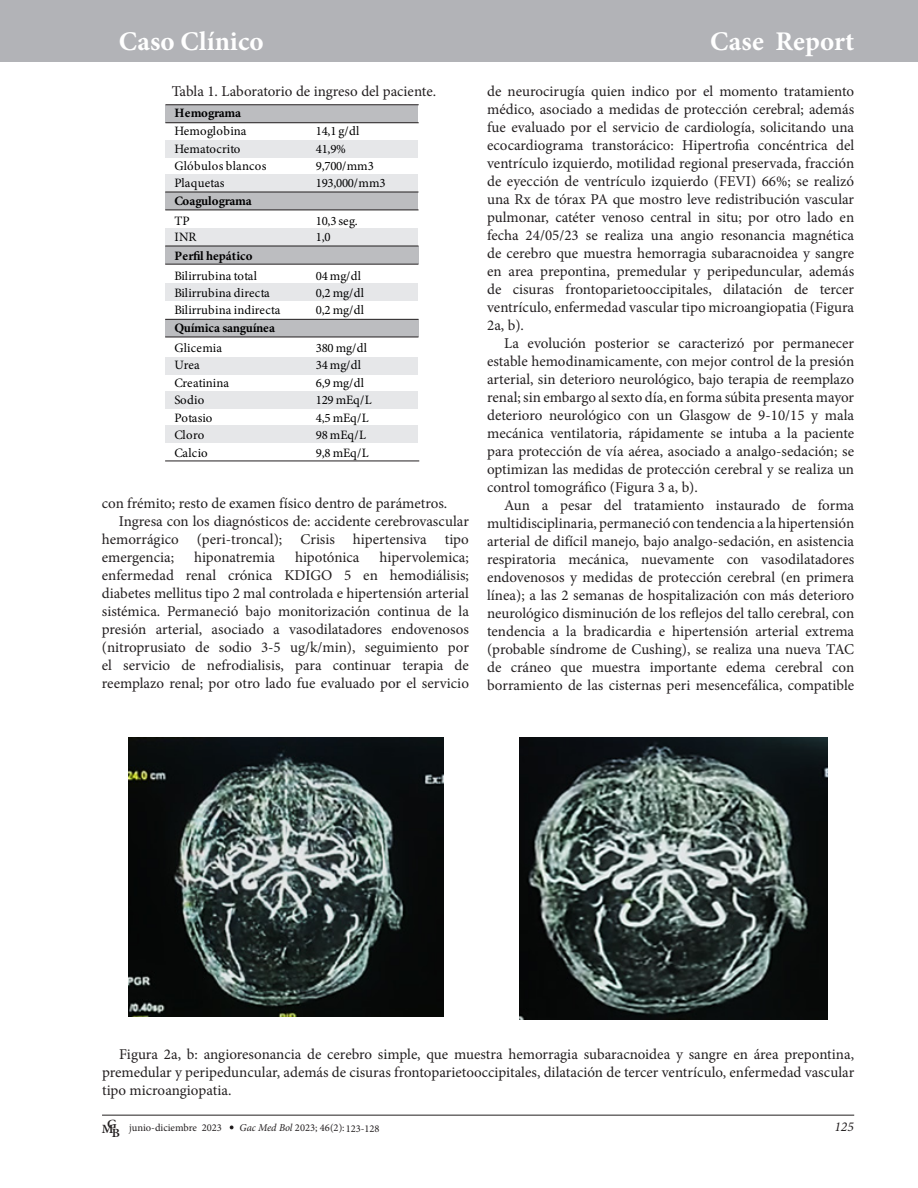
<style>
.page{position:relative;width:918px;height:1188px;background:#fff}
.page>*{position:absolute;margin:0;border:0;box-sizing:border-box;transform-origin:0 0}
.t1{font:700 27px "Minion Pro";letter-spacing:.005em;color:#fff}
.t2{font:15px/18px "Minion Pro";color:#231f20;text-align:justify}
.t3{font:italic 13.5px "Minion Pro";color:#231f20}
.t4{font:12.75px/18.6px "Minion Pro";letter-spacing:.005em;color:#000001}
.t5{font:700 12.75px/19.8px "Minion Pro";letter-spacing:-.02em;color:#000001}
.t6{font:12.75px "Minion Pro";letter-spacing:-.025em;color:#000001}
.t7{font:600 12.6px "Minion Pro";color:#231f20;scale:1.05 1}
.t8{font:10.5px "Minion Pro";color:#231f20}
.s1{font-weight:700}
.s2{font-weight:400}
.s3{font-weight:600;font-size:12.6px}
.s4{font-style:italic}
</style>
<div class="page">
<div style="left:0;top:1px;width:918px;height:61px;background:#b2b3b7"></div>
<hr style="left:102px;top:1115px;width:752px;height:1px;background:#231f20">
<svg style="left:230px;top:1126px;width:4px;height:3px"></svg>
<div style="left:165px;top:105px;width:253px;height:18px;background:#bcbdc0"></div>
<div style="left:165px;top:192px;width:253px;height:18px;background:#bcbdc0"></div>
<div style="left:165px;top:140px;width:253px;height:18px;background:#e6e7e9"></div>
<div style="left:165px;top:175px;width:253px;height:17px;background:#e6e7e9"></div>
<div style="left:165px;top:229px;width:253px;height:17px;background:#e6e7e9"></div>
<div style="left:165px;top:284px;width:253px;height:17px;background:#e6e7e9"></div>
<div style="left:165px;top:357px;width:253px;height:17px;background:#e6e7e9"></div>
<div style="left:165px;top:391px;width:253px;height:18px;background:#e6e7e9"></div>
<div style="left:165px;top:425px;width:253px;height:18px;background:#e6e7e9"></div>
<div style="left:165px;top:246px;width:253px;height:18px;background:#bcbdc0"></div>
<div style="left:165px;top:319px;width:253px;height:18px;background:#bcbdc0"></div>
<hr style="left:165px;top:461px;width:254px;height:1px;background:#231f20">
<hr style="left:165px;top:337px;width:253px;height:1px;background:#231f20">
<hr style="left:165px;top:319px;width:253px;height:1px;background:#231f20">
<hr style="left:165px;top:264px;width:253px;height:1px;background:#231f20">
<hr style="left:165px;top:246px;width:254px;height:1px;background:#231f20">
<hr style="left:165px;top:210px;width:254px;height:1px;background:#231f20">
<hr style="left:165px;top:192px;width:254px;height:1px;background:#231f20">
<hr style="left:165px;top:122px;width:254px;height:1px;background:#231f20">
<hr style="left:165px;top:104px;width:254px;height:1px;background:#231f20">
<img style="left:128px;top:737px;width:315px;height:280px">
<img style="left:520px;top:737px;width:308px;height:282px">
<h1 class="t1" style="left:119px;top:23px;width:146px">Caso Clínico</h1>
<h1 class="t1" style="left:710px;top:23px;width:146px">Case Report</h1>
<p class="t2" style="left:172px;top:82px;width:266px">Tabla 1. Laboratorio de ingreso del paciente.</p>
<p class="t4" style="left:174px;top:103px;width:74px"><span class="s1">Hemograma<br></span>Hemoglobina</p>
<p class="t4" style="left:316px;top:122px;width:45px">14,1 g/dl</p>
<p class="t4" style="left:174px;top:139px;width:68px">Hematocrito</p>
<p class="t4" style="left:316px;top:139px;width:32px">41,9%</p>
<p class="t4" style="left:174px;top:157px;width:94px">Glóbulos blancos</p>
<p class="t4" style="left:316px;top:157px;width:60px">9,700/mm3</p>
<p class="t4" style="left:174px;top:173px;width:52px">Plaquetas</p>
<p class="t6" style="left:316px;top:174px;width:71px">193,000/mm3</p>
<p class="t5" style="left:174px;top:191px;width:79px">Coagulograma<br><span class="s2">TP</span></p>
<p class="t4" style="left:316px;top:212px;width:44px">10,3 seg.</p>
<p class="t4" style="left:174px;top:228px;width:23px">INR</p>
<p class="t4" style="left:316px;top:228px;width:16px">1,0</p>
<p class="t4" style="left:174px;top:246px;width:84px;line-height:19.8px"><span class="s1">Perfil hepático<br></span>Bilirrubina total</p>
<p class="t4" style="left:316px;top:266px;width:47px">04 mg/dl</p>
<p class="t4" style="left:174px;top:284px;width:97px">Bilirrubina directa</p>
<p class="t4" style="left:316px;top:284px;width:50px">0,2 mg/dl</p>
<p class="t4" style="left:174px;top:300px;width:107px">Bilirrubina indirecta</p>
<p class="t4" style="left:316px;top:300px;width:50px">0,2 mg/dl</p>
<p class="t5" style="left:174px;top:318px;width:102px">Química sanguínea<br><span class="s2">Glicemia</span></p>
<p class="t4" style="left:316px;top:339px;width:53px">380 mg/dl</p>
<p class="t4" style="left:174px;top:356px;width:27px">Urea</p>
<p class="t4" style="left:316px;top:356px;width:47px">34 mg/dl</p>
<p class="t4" style="left:174px;top:374px;width:56px">Creatinina</p>
<p class="t4" style="left:316px;top:374px;width:50px">6,9 mg/dl</p>
<p class="t4" style="left:174px;top:391px;width:31px">Sodio</p>
<p class="t4" style="left:316px;top:391px;width:57px">129 mEq/L</p>
<p class="t4" style="left:174px;top:409px;width:40px">Potasio</p>
<p class="t4" style="left:316px;top:409px;width:55px">4,5 mEq/L</p>
<p class="t4" style="left:174px;top:426px;width:31px">Cloro</p>
<p class="t4" style="left:316px;top:426px;width:52px">98 mEq/L</p>
<p class="t4" style="left:174px;top:444px;width:35px">Calcio</p>
<p class="t4" style="left:316px;top:444px;width:55px">9,8 mEq/L</p>
<p class="t2" style="left:102px;top:495px;width:347px">con frémito; resto de examen físico dentro de parámetros.</p>
<p class="t2" style="left:102px;top:513px;width:369px;text-indent:17px">Ingresa con los diagnósticos de: accidente cerebrovascular hemorrágico (peri-troncal); Crisis hipertensiva tipo emergencia;</p>
<p class="t2" style="left:102px;top:549px;width:369px;text-indent:278px">hipervolemica; enfermedad renal crónica KDIGO 5 en hemodiálisis; diabetes mellitus tipo 2 mal controlada e hipertensión arterial sistémica. Permaneció bajo monitorización continua de la presión arterial, asociado a vasodilatadores endovenosos (nitroprusiato de sodio 3-5 ug/k/min), seguimiento por el servicio de nefrodialisis, para continuar terapia de reemplazo renal; por otro lado fue evaluado por el servicio</p>
<p class="t2" style="left:194px;top:549px;width:83px">hiponatremia</p>
<p class="t2" style="left:295px;top:549px;width:66px">hipotónica</p>
<p class="t2" style="left:487px;top:82px;width:369px">de neurocirugía quien indico por el momento tratamiento médico, asociado a medidas de protección cerebral; además fue evaluado por el servicio de cardiología, solicitando una ecocardiograma transtorácico: Hipertrofia concéntrica del ventrículo izquierdo, motilidad regional preservada, fracción de eyección de ventrículo izquierdo (FEVI) 66%; se realizó una Rx de tórax PA que mostro leve redistribución vascular pulmonar, catéter venoso central in situ; por otro lado en fecha 24/05/23 se realiza una angio resonancia magnética de cerebro que muestra hemorragia subaracnoidea y sangre en area prepontina, premedular y peripeduncular, además de cisuras frontoparietooccipitales, dilatación de tercer ventrículo, enfermedad vascular tipo microangiopatia (Figura 2a, b).</p>
<p class="t2" style="left:487px;top:334px;width:369px;text-indent:17px">La evolución posterior se caracterizó por permanecer estable hemodinamicamente, con mejor control de la presión arterial, sin deterioro neurológico, bajo terapia de reemplazo renal; sin embargo al sexto día, en forma súbita presenta mayor deterioro neurológico con un Glasgow de 9-10/15 y mala mecánica ventilatoria, rápidamente se intuba a la paciente para protección de vía aérea, asociado a analgo-sedación; se optimizan las medidas de protección cerebral y se realiza un control tomográfico (Figura 3 a, b).</p>
<p class="t2" style="left:487px;top:496px;width:369px;text-indent:17px">Aun a pesar del tratamiento instaurado de forma multidisciplinaria, permaneció con tendencia a la hipertensión arterial de difícil manejo, bajo analgo-sedación, en asistencia respiratoria mecánica, nuevamente con vasodilatadores endovenosos y medidas de protección cerebral (en primera línea); a las 2 semanas de hospitalización con más deterioro neurológico disminución de los reflejos del tallo cerebral, con tendencia a la bradicardia e hipertensión arterial extrema (probable síndrome de Cushing), se realiza una nueva TAC de cráneo que muestra importante edema cerebral con borramiento de las cisternas peri mesencefálica, compatible</p>
<p class="t2" style="left:102px;top:1045px;width:754px;text-indent:17px">Figura 2a, b: angioresonancia de cerebro simple, que muestra hemorragia subaracnoidea y sangre en área prepontina, premedular y peripeduncular, además de cisuras frontoparietooccipitales, dilatación de tercer ventrículo, enfermedad vascular tipo microangiopatia.</p>
<p class="t7" style="left:102px;top:1118px;width:16px">MG</p>
<p class="t3" style="left:834px;top:1118px;width:21px">125</p>
<p class="t8" style="left:112px;top:1121px;width:112px"><span class="s3">B</span> junio-diciembre 2023</p>
<p class="t8" style="left:240px;top:1121px;width:142px"><span class="s4">Gac Med Bol</span> 2023; 46(2):123-128</p>
</div>
